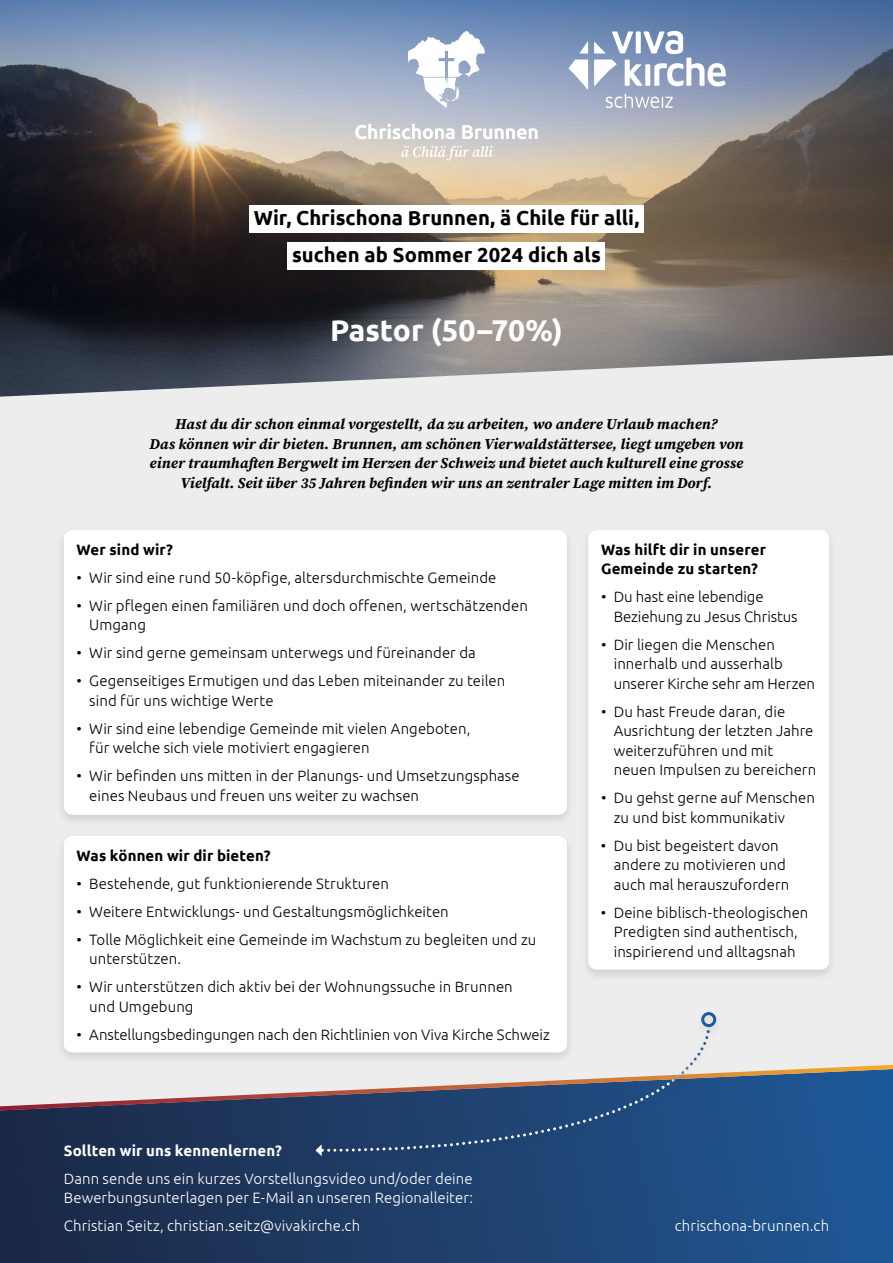
<style>
.page{position:relative;width:893px;height:1263px;background:#fff}
.page>*{position:absolute;margin:0;border:0;box-sizing:border-box;transform-origin:0 0}
.t1{font:700 30px "Ubuntu";letter-spacing:-.005em;color:#fff}
.t2{font:700 20.25px/37.5px "Ubuntu";color:#000;text-align:center}
.t3{font:300 15px/19.5px "Ubuntu";letter-spacing:.005em;color:#000}
.t4{font:italic 700 15px/19.5px "Source Serif Pro";letter-spacing:.01em;color:#000;text-align:center}
.t5{font:300 15px/19.5px "Ubuntu";letter-spacing:.005em;color:#fff}
.t6{font:700 15px/19.5px "Ubuntu";letter-spacing:.01em;color:#000}
.t7{font:700 15px "Ubuntu";letter-spacing:.01em;color:#fff}
</style>
<div class="page">
<div style="left:0;top:0;width:893px;height:1252px;background:#ededed"></div>
<svg style="left:0;top:1110px;width:893px;height:153px;background:#1d3f6b"></svg>
<img style="left:0;top:0;width:893px;height:397px">
<svg style="left:408px;top:31px;width:77px;height:77px;background:#c6cfdf"></svg>
<svg style="left:568px;top:60px;width:20px;height:30px"></svg>
<svg style="left:580px;top:42px;width:8px;height:12px"></svg>
<svg style="left:594px;top:31px;width:132px;height:55px;background:#a5b4ce"></svg>
<svg style="left:606px;top:94px;width:67px;height:14px"></svg>
<svg style="left:355px;top:124px;width:100px;height:15px"></svg>
<svg style="left:462px;top:125px;width:76px;height:14px"></svg>
<svg style="left:401px;top:146px;width:92px;height:14px"></svg>
<div style="left:340px;top:88px;width:15px;height:15px;background:#b0bcce"></div>
<div style="left:439px;top:15px;width:15px;height:16px;background:#6c8ab9"></div>
<div style="left:439px;top:160px;width:15px;height:16px;background:#e5d2b6"></div>
<div style="left:538px;top:88px;width:15px;height:15px;background:#a2aec6"></div>
<div style="left:726px;top:88px;width:15px;height:15px;background:#919cb7"></div>
<div style="left:553px;top:88px;width:16px;height:15px;background:#a3adc6"></div>
<div style="left:324px;top:88px;width:16px;height:15px;background:#b2bbcf"></div>
<div style="left:439px;top:0;width:15px;height:15px;background:#5d81b3"></div>
<div style="left:439px;top:176px;width:15px;height:15px;background:#ebd0a6"></div>
<div style="left:741px;top:88px;width:16px;height:15px;background:#909ab5"></div>
<div style="left:249px;top:205px;width:394px;height:28px;background:#fff"></div>
<div style="left:288px;top:242px;width:317px;height:28px;background:#fff"></div>
<div style="left:55px;top:526px;width:520px;height:301px;background:#000;opacity:.12"></div>
<div style="left:64px;top:530px;width:503px;height:285px;background:#fff;border-radius:9px"></div>
<div style="left:580px;top:526px;width:257px;height:456px;background:#000;opacity:.12"></div>
<div style="left:588px;top:530px;width:241px;height:440px;background:#fff;border-radius:9px"></div>
<div style="left:55px;top:832px;width:520px;height:233px;background:#000;opacity:.12"></div>
<div style="left:64px;top:836px;width:503px;height:216px;background:#fff;border-radius:9px"></div>
<svg style="left:0;top:1065px;width:893px;height:45px"></svg>
<div style="left:308px;top:1009px;width:416px;height:158px;background:#000;opacity:.12"></div>
<svg style="left:321px;top:1028px;width:391px;height:125px"></svg>
<div style="left:701px;top:1012px;width:15px;height:15px;border:3px solid #fff;border-radius:50%"></div>
<svg style="left:315px;top:1144px;width:7px;height:12px"></svg>
<h2 class="t2" style="left:254px;top:198px;width:387px">Wir, Chrischona Brunnen, ä Chile für alli, suchen ab Sommer 2024 dich als</h2>
<h1 class="t1" style="left:330px;top:312px;width:234px">Pastor (50–70%)</h1>
<p class="t4" style="left:150px;top:415px;width:595px">Hast du dir schon einmal vorgestellt, da zu arbeiten, wo andere Urlaub machen?<br>Das können wir dir bieten. Brunnen, am schönen Vierwaldstättersee, liegt umgeben von einer traumhaften Bergwelt im Herzen der Schweiz und bietet auch kulturell eine grosse Vielfalt. Seit über 35 Jahren befinden wir uns an zentraler Lage mitten im Dorf.</p>
<p class="t6" style="left:77px;top:539px;width:98px">Wer sind wir?</p>
<p class="t3" style="left:77px;top:567px;width:421px">• Wir sind eine rund 50-köpfige, altersdurchmischte Gemeinde</p>
<p class="t3" style="left:89px;top:595px;width:440px;text-indent:-13px">• Wir pflegen einen familiären und doch -offenen, wertschätzenden<br>Umgang</p>
<p class="t3" style="left:77px;top:643px;width:401px">• Wir sind gerne gemeinsam unterwegs und füreinander da</p>
<p class="t3" style="left:89px;top:671px;width:418px;text-indent:-13px">• Gegenseitiges Ermutigen und das Leben miteinander zu teilen sind für uns wichtige Werte</p>
<p class="t3" style="left:89px;top:718px;width:383px;text-indent:-13px">• Wir sind eine lebendige Gemeinde mit vielen Angeboten, für welche sich viele motiviert engagieren</p>
<p class="t3" style="left:89px;top:766px;width:432px;text-indent:-13px">• Wir befinden uns mitten in der Planungs- und Umsetzungsphase eines Neubaus und freuen uns weiter zu wachsen</p>
<p class="t6" style="left:77px;top:845px;width:196px">Was können wir dir bieten?</p>
<p class="t3" style="left:77px;top:873px;width:314px">• Bestehende, gut funktionierende Strukturen</p>
<p class="t3" style="left:77px;top:901px;width:374px">• Weitere Entwicklungs- und Gestaltungsmöglichkeiten</p>
<p class="t3" style="left:89px;top:929px;width:449px;text-indent:-13px">• Tolle Möglichkeit eine Gemeinde im Wachstum zu begleiten und zu unterstützen.</p>
<p class="t3" style="left:89px;top:977px;width:425px;text-indent:-13px">• Wir unterstützen dich aktiv bei der Wohnungssuche in Brunnen und Umgebung</p>
<p class="t3" style="left:77px;top:1024px;width:475px">• Anstellungsbedingungen nach den Richtlinien von Viva Kirche Schweiz</p>
<p class="t6" style="left:601px;top:539px;width:167px">Was hilft dir in unserer<br>Gemeinde zu starten?</p>
<p class="t3" style="left:614px;top:587px;width:185px;text-indent:-13px">• Du hast eine lebendige<br>Beziehung zu Jesus Christus</p>
<p class="t3" style="left:614px;top:634px;width:203px;text-indent:-13px">• Dir liegen die Menschen innerhalb und ausserhalb unserer Kirche sehr am Herzen</p>
<p class="t3" style="left:614px;top:701px;width:204px;text-indent:-13px">• Du hast Freude daran, die<br>Ausrichtung der letzten Jahre weiterzuführen und mit neuen Impulsen zu bereichern</p>
<p class="t3" style="left:614px;top:788px;width:203px;text-indent:-13px">• Du gehst gerne auf Menschen zu und bist kommunikativ</p>
<p class="t3" style="left:614px;top:835px;width:177px;text-indent:-13px">• Du bist begeistert davon andere zu motivieren und auch mal herauszufordern</p>
<p class="t3" style="left:601px;top:902px;width:209px;text-align:center">• Deine biblisch-theologischen<br>Predigten sind authentisch, inspirierend und alltagsnah</p>
<p class="t7" style="left:64px;top:1141px;width:220px">Sollten wir uns kennenlernen?</p>
<p class="t5" style="left:64px;top:1168px;width:411px">Dann sende uns ein kurzes Vorstellungsvideo und/oder deine<br>Bewerbungsunterlagen per E-Mail an unseren Regionalleiter:</p>
<p class="t5" style="left:64px;top:1215px;width:298px">Christian Seitz, christian.seitz@vivakirche.ch</p>
<p class="t5" style="left:675px;top:1215px;width:156px">chrischona-brunnen.ch</p>
</div>
